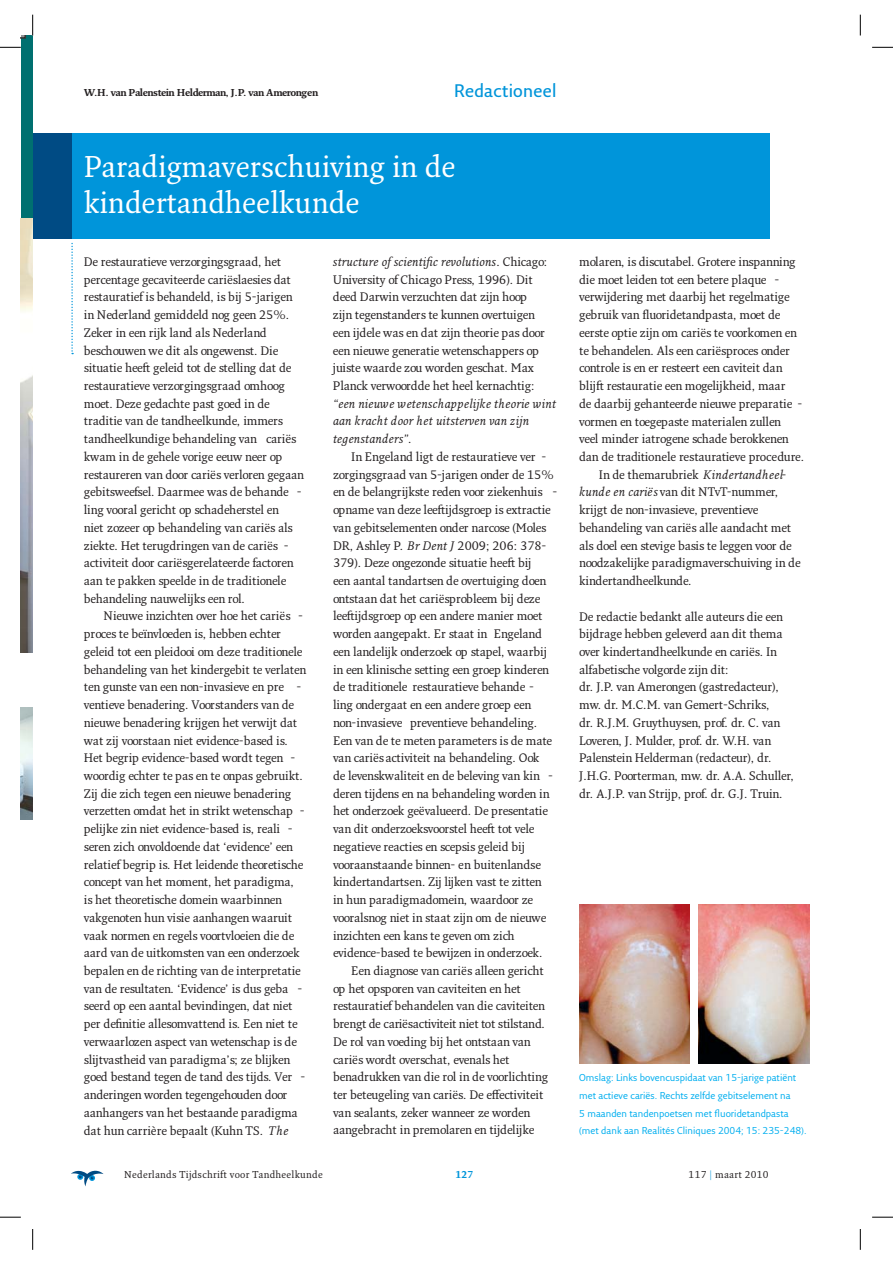
<style>
.page{position:relative;width:893px;height:1263px;background:#fff}
.page>*{position:absolute;margin:0;border:0;box-sizing:border-box;transform-origin:0 0}
.t1{font:29.25px/35.4px "Fresco Plus Pro";color:#fff}
.t2{font:600 17.7px "Fresco Sans Plus Pro";letter-spacing:.015em;color:#0095da}
.t3{font:12px/17.7px "Fresco Plus Pro";color:#231f20}
.t4{font:italic 12px/17.7px "Fresco Plus Pro";color:#231f20}
.t5{font:12px "Fresco Plus Pro";letter-spacing:-.04em;color:#231f20}
.t6{font:9.75px/17.7px "Fresco Sans Plus Pro";color:#00aeef}
.t7{font:9.75px "Fresco Plus Pro";letter-spacing:.03em;color:#231f20}
.t8{font:700 9.75px "Fresco Plus Pro";letter-spacing:-.06em;color:#231f20}
.t9{font:700 9.75px "Fresco Plus Pro";color:#0095da}
.s1{font-style:italic}
.s2{font-style:normal}
.s3{color:#0095da}
</style>
<div class="page">
<svg style="left:71px;top:1171px;width:33px;height:15px"></svg>
<div style="left:72px;top:133px;width:697px;height:105px;background:#0095da"></div>
<div style="left:33px;top:133px;width:39px;height:105px;background:#004b84"></div>
<svg style="left:71px;top:243px;width:2px;height:111px"></svg>
<img style="left:698px;top:904px;width:111px;height:160px">
<img style="left:579px;top:904px;width:110px;height:160px">
<img style="left:21px;top:708px;width:12px;height:111px">
<div style="left:21px;top:36px;width:12px;height:183px;background:#007070"></div>
<img style="left:21px;top:218px;width:12px;height:435px">
<svg style="left:21px;top:36px;width:5px;height:3px"></svg>
<svg style="left:0;top:46px;width:21px;height:2px"></svg>
<svg style="left:872px;top:47px;width:20px;height:1px"></svg>
<svg style="left:0;top:1216px;width:21px;height:2px"></svg>
<svg style="left:872px;top:1217px;width:20px;height:1px"></svg>
<svg style="left:32px;top:15px;width:2px;height:21px"></svg>
<svg style="left:32px;top:1229px;width:2px;height:21px"></svg>
<svg style="left:860px;top:15px;width:1px;height:21px"></svg>
<svg style="left:860px;top:1229px;width:1px;height:21px"></svg>
<p class="t8" style="left:84px;top:88px;width:236px">W.H. van Palenstein Helderman, J.P. van Amerongen</p>
<h2 class="t2" style="left:454px;top:80px;width:104px">Redactioneel</h2>
<h1 class="t1" style="left:84px;top:152px;width:373px">Paradigmaverschuiving in de kindertandheelkunde</h1>
<p class="t3" style="left:84px;top:254px;width:222px">De restauratieve verzorgingsgraad, het percentage gecaviteerde cariëslaesies dat restauratief is behandeld, is bij 5-jarigen in Nederland gemiddeld nog geen 25%.<br>Zeker in een rijk land als Nederland beschouwen we dit als ongewenst. Die situatie heeft geleid tot de stelling dat de restauratieve verzorgingsgraad omhoog moet. Deze gedachte past goed in de traditie van de tandheelkunde, immers tandheelkundige behandeling van cariës kwam in de gehele vorige eeuw neer op restaureren van door cariës verloren gegaan gebitsweefsel. Daarmee was de behande - ling vooral gericht op schadeherstel en<br>niet zozeer op behandeling van cariës als ziekte. Het terugdringen van de cariës - activiteit door cariësgerelateerde factoren aan te pakken speelde in de traditionele behandeling nauwelijks een rol.</p>
<p class="t3" style="left:84px;top:609px;width:224px;text-indent:20px">Nieuwe inzichten over hoe het cariës - proces te beïnvloeden is, hebben echter geleid tot een pleidooi om deze traditionele behandeling van het kindergebit te verlaten ten gunste van een non-invasieve en pre - ventieve benadering. Voorstanders van de nieuwe benadering krijgen het verwijt dat wat zij voorstaan niet evidence-based is.<br>Het begrip evidence-based wordt tegen - woordig echter te pas en te onpas gebruikt.<br>Zij die zich tegen een nieuwe benadering verzetten omdat het in strikt wetenschap - pelijke zin niet evidence-based is, reali - seren zich onvoldoende dat ‘evidence’ een relatief begrip is. Het leidende theoretische concept van het moment, het paradigma,<br>is het theoretische domein waarbinnen vakgenoten hun visie aanhangen waaruit vaak normen en regels voortvloeien die de aard van de uitkomsten van een onderzoek bepalen en de richting van de interpretatie van de resultaten. ‘Evidence’ is dus geba - seerd op een aantal bevindingen, dat niet per definitie allesomvattend is. Een niet te verwaarlozen aspect van wetenschap is de slijtvastheid van paradigma’s; ze blijken goed bestand tegen de tand des tijds. Ver - anderingen worden tegengehouden door aanhangers van het bestaande paradigma dat hun carrière bepaalt (Kuhn TS. <span class="s1">The</span></p>
<p class="t3" style="left:333px;top:254px;width:216px"><span class="s1">structure of scientific revolutions</span>. Chicago:<br>University of Chicago Press, 1996). Dit deed Darwin verzuchten dat zijn hoop zijn tegenstanders te kunnen overtuigen een ijdele was en dat zijn theorie pas door een nieuwe generatie wetenschappers op juiste waarde zou worden geschat. Max Planck verwoordde het heel kernachtig:</p>
<p class="t4" style="left:333px;top:396px;width:225px">“een nieuwe wetenschappelijke theorie wint aan kracht door het uitsterven van zijn tegenstanders”<span class="s2">.</span></p>
<p class="t3" style="left:333px;top:449px;width:226px;text-indent:18px">In Engeland ligt de restauratieve ver - zorgingsgraad van 5-jarigen onder de 15% en de belangrijkste reden voor ziekenhuis - opname van deze leeftijdsgroep is extractie van gebitselementen onder narcose (Moles DR, Ashley P. <span class="s1">Br Dent J</span> 2009; 206: 378- 379). Deze ongezonde situatie heeft bij<br>een aantal tandartsen de overtuiging doen ontstaan dat het cariësprobleem bij deze leeftijdsgroep op een andere manier moet worden aangepakt. Er staat in Engeland een landelijk onderzoek op stapel, waarbij in een klinische setting een groep kinderen de traditionele restauratieve behande -<br>ling ondergaat en een andere groep een non-invasieve preventieve behandeling.<br>Een van de te meten parameters is de mate van cariësactiviteit na behandeling. Ook<br>de levenskwaliteit en de beleving van kin - deren tijdens en na behandeling worden in het onderzoek geëvalueerd. De presentatie van dit onderzoeksvoorstel heeft tot vele negatieve reacties en scepsis geleid bij vooraanstaande binnen- en buitenlandse kindertandartsen. Zij lijken vast te zitten<br>in hun paradigmadomein, waardoor ze vooralsnog niet in staat zijn om de nieuwe inzichten een kans te geven om zich evidence-based te bewijzen in onderzoek.</p>
<p class="t3" style="left:333px;top:963px;width:216px;text-indent:18px">Een diagnose van cariës alleen gericht op het opsporen van caviteiten en het restauratief behandelen van die caviteiten brengt de cariësactiviteit niet tot stilstand.<br>De rol van voeding bij het ontstaan van cariës wordt overschat, evenals het benadrukken van die rol in de voorlichting ter beteugeling van cariës. De effectiviteit van sealants, zeker wanneer ze worden aangebracht in premolaren en tijdelijke</p>
<p class="t3" style="left:579px;top:254px;width:218px">molaren, is discutabel. Grotere inspanning</p>
<p class="t3" style="left:579px;top:272px;width:202px">die moet leiden tot een betere plaque -</p>
<p class="t3" style="left:579px;top:289px;width:212px">verwijdering met daarbij het regelmatige</p>
<p class="t3" style="left:579px;top:307px;width:203px">gebruik van fluoridetandpasta, moet de</p>
<p class="t3" style="left:579px;top:325px;width:219px">eerste optie zijn om cariës te voorkomen en</p>
<p class="t3" style="left:579px;top:343px;width:212px">te behandelen. Als een cariësproces onder</p>
<p class="t5" style="left:579px;top:363px;width:205px">controle is en er resteert een caviteit dan</p>
<p class="t3" style="left:579px;top:378px;width:207px">blijft restauratie een mogelijkheid, maar</p>
<p class="t3" style="left:579px;top:396px;width:225px">de daarbij gehanteerde nieuwe preparatie -</p>
<p class="t3" style="left:579px;top:414px;width:204px">vormen en toegepaste materialen zullen</p>
<p class="t3" style="left:579px;top:431px;width:211px">veel minder iatrogene schade berokkenen</p>
<p class="t3" style="left:579px;top:449px;width:227px">dan de traditionele restauratieve procedure.</p>
<p class="t3" style="left:599px;top:467px;width:189px">In de themarubriek <span class="s1">Kindertandheel-</span></p>
<p class="t3" style="left:579px;top:484px;width:201px"><span class="s1">kunde en cariës</span> van dit NTvT-nummer,</p>
<p class="t3" style="left:579px;top:502px;width:181px">krijgt de non-invasieve, preventieve</p>
<p class="t3" style="left:579px;top:520px;width:213px">behandeling van cariës alle aandacht met</p>
<p class="t3" style="left:579px;top:538px;width:214px">als doel een stevige basis te leggen voor de</p>
<p class="t3" style="left:579px;top:555px;width:223px">noodzakelijke paradigmaverschuiving in de</p>
<p class="t3" style="left:579px;top:573px;width:114px">kindertandheelkunde.</p>
<p class="t3" style="left:579px;top:609px;width:216px">De redactie bedankt alle auteurs die een bijdrage hebben geleverd aan dit thema over kindertandheelkunde en cariës. In alfabetische volgorde zijn dit:<br>dr. J.P. van Amerongen (gastredacteur), mw. dr. M.C.M. van Gemert-Schriks,<br>dr. R.J.M. Gruythuysen, prof. dr. C. van Loveren, J. Mulder, prof. dr. W.H. van Palenstein Helderman (redacteur), dr.<br>J.H.G. Poorterman, mw. dr. A.A. Schuller, dr. A.J.P. van Strijp, prof. dr. G.J. Truin.</p>
<p class="t6" style="left:579px;top:1070px;width:229px">Omslag: Links bovencuspidaat van 15-jarige patiënt met actieve cariës. Rechts zelfde gebitselement na<br>5 maanden tandenpoetsen met fluoridetandpasta (met dank aan Realités Cliniques 2004; 15: 235-248).</p>
<p class="t7" style="left:124px;top:1171px;width:200px">Nederlands Tijdschrift voor Tandheelkunde</p>
<p class="t9" style="left:455px;top:1171px;width:19px">127</p>
<p class="t7" style="left:688px;top:1171px;width:82px">117 <span class="s3">|</span> maart 2010</p>
</div>
